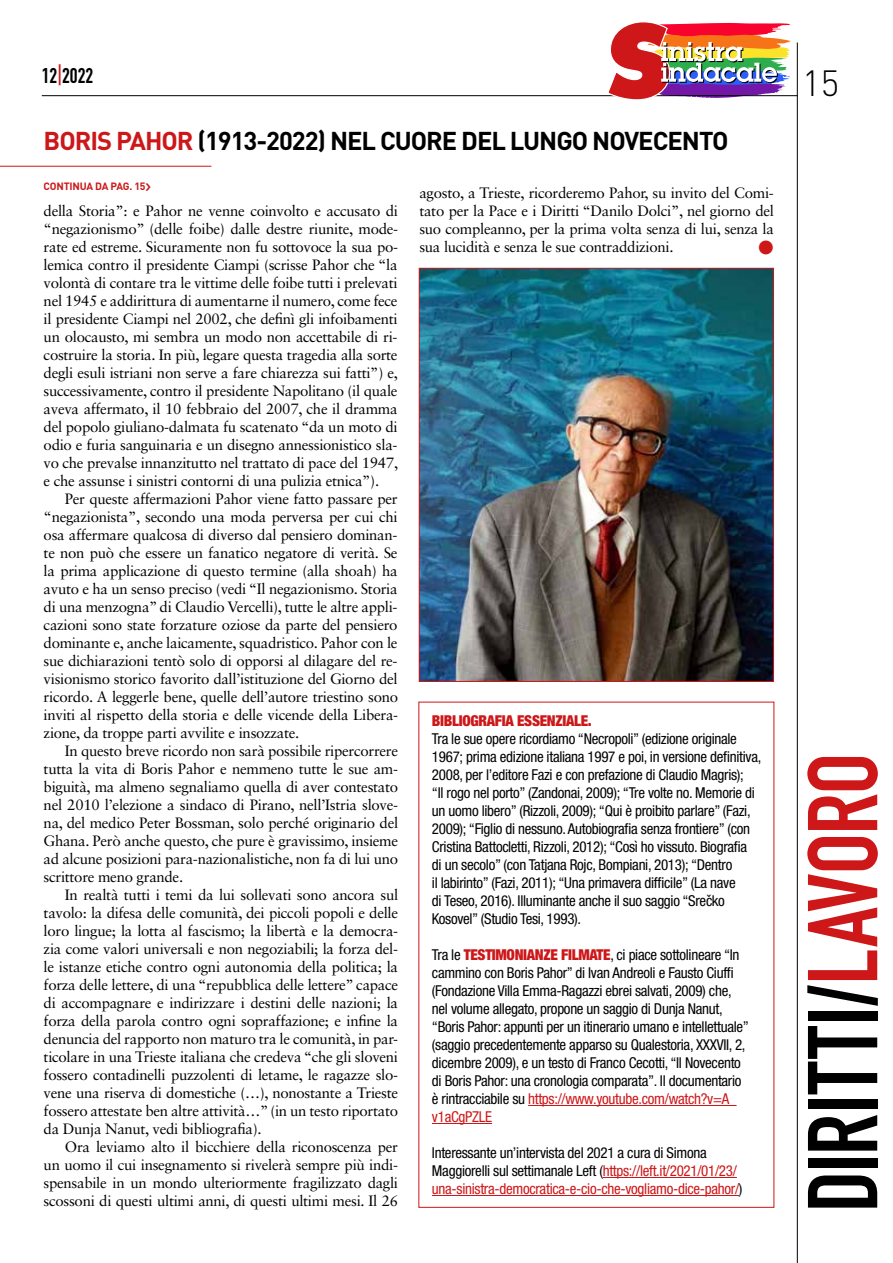
<style>
.page{position:relative;width:893px;height:1263px;background:#fff}
.page>*{position:absolute;margin:0;border:0;box-sizing:border-box;transform-origin:0 0}
.t1{font:97.35px "DIN Engschrift Std";letter-spacing:-.01em;color:#000}
.t2{font:300 36px "DIN";color:#000}
.t3{font:700 25.5px "DIN";letter-spacing:-.04em;color:#000}
.t4{font:21px "DIN Engschrift Std";color:#000}
.t5{font:15px/18px "Sabon LT Std";letter-spacing:-.02em;color:#000;text-align:justify}
.t6{font:condensed 15px/18px "Helvetica Neue LT Std";letter-spacing:-.02em;color:#000}
.t7{font:condensed 15px/18px "Helvetica Neue LT Std";letter-spacing:-.02em;color:#cd1719}
.t8{font:900 condensed 15px "Helvetica Neue LT Std";letter-spacing:-.02em;color:#cd1719}
.t9{font:15px "Zapf Dingbats IT Cby BT";color:#cd1719}
.t10{font:700 10.5px "DIN";letter-spacing:-.02em;color:#cd1719}
.s1{color:#cd1719}
.s2{font-weight:900;color:#cd1719}
.s3{color:#000}
</style>
<div class="page">
<hr style="left:42px;top:95px;width:756px;height:1px;background:#000">
<hr style="left:797px;top:43px;width:1px;height:1220px;background:#000">
<svg style="left:606px;top:22px;width:185px;height:78px"></svg>
<hr style="left:0;top:166px;width:211px;height:1px;background:#cd1719">
<hr style="left:528px;top:1105px;width:208px;height:1px;background:#cd1719">
<hr style="left:432px;top:1123px;width:60px;height:1px;background:#cd1719">
<hr style="left:603px;top:1177px;width:134px;height:1px;background:#cd1719">
<hr style="left:432px;top:1195px;width:307px;height:1px;background:#cd1719">
<img style="left:421px;top:270px;width:351px;height:410px">
<div style="left:419px;top:268px;width:355px;height:414px;border:1px solid #cd1719"></div>
<h3 class="t4" style="left:42px;top:63px;width:53px">12<span class="s1">|</span>2022</h3>
<h2 class="t2" style="left:802px;top:61px;width:39px">15</h2>
<h3 class="t3" style="left:44px;top:125px;width:686px"><span class="s1">BORIS PAHOR</span> (1913-2022) NEL CUORE DEL LUNGO NOVECENTO</h3>
<p class="t10" style="left:44px;top:180px;width:104px">CONTINUA DA PAG. 15</p>
<p class="t5" style="left:44px;top:202px;width:356px">della Storia”: e Pahor ne venne coinvolto e accusato di “negazionismo” (delle foibe) dalle destre riunite, mode&shy;rate ed estreme. Sicuramente non fu sottovoce la sua po&shy;lemica contro il presidente Ciampi (scrisse Pahor che “la volontà di contare tra le vittime delle foibe tutti i prelevati nel 1945 e addirittura di aumentarne il numero, come fece il presidente Ciampi nel 2002, che definì gli infoibamenti un olocausto, mi sembra un modo non accettabile di ri&shy;costruire la storia. In più, legare questa tragedia alla sorte degli esuli istriani non serve a fare chiarezza sui fatti”) e, successivamente, contro il presidente Napolitano (il quale aveva affermato, il 10 febbraio del 2007, che il dramma del popolo giuliano-dalmata fu scatenato “da un moto di odio e furia sanguinaria e un disegno annessionistico sla&shy;vo che prevalse innanzitutto nel trattato di pace del 1947, e che assunse i sinistri contorni di una pulizia etnica”).</p>
<p class="t5" style="left:44px;top:490px;width:356px;text-indent:21px">Per queste affermazioni Pahor viene fatto passare per “negazionista”, secondo una moda perversa per cui chi osa affermare qualcosa di diverso dal pensiero dominan&shy;te non può che essere un fanatico negatore di verità. Se la prima applicazione di questo termine (alla shoah) ha avuto e ha un senso preciso (vedi “Il negazionismo. Storia di una menzogna” di Claudio Vercelli), tutte le altre appli&shy;cazioni sono state forzature oziose da parte del pensiero dominante e, anche laicamente, squadristico. Pahor con le sue dichiarazioni tentò solo di opporsi al dilagare del re&shy;visionismo storico favorito dall’istituzione del Giorno del ricordo. A leggerle bene, quelle dell’autore triestino sono inviti al rispetto della storia e delle vicende della Libera&shy;zione, da troppe parti avvilite e insozzate.</p>
<p class="t5" style="left:44px;top:742px;width:356px;text-indent:21px">In questo breve ricordo non sarà possibile ripercorrere tutta la vita di Boris Pahor e nemmeno tutte le sue am&shy;biguità, ma almeno segnaliamo quella di aver contestato nel 2010 l’elezione a sindaco di Pirano, nell’Istria slove&shy;na, del medico Peter Bossman, solo perché originario del Ghana. Però anche questo, che pure è gravissimo, insieme ad alcune posizioni para-nazionalistiche, non fa di lui uno scrittore meno grande.</p>
<p class="t5" style="left:44px;top:886px;width:356px;text-indent:21px">In realtà tutti i temi da lui sollevati sono ancora sul tavolo: la difesa delle comunità, dei piccoli popoli e delle loro lingue; la lotta al fascismo; la libertà e la democra&shy;zia come valori universali e non negoziabili; la forza del&shy;le istanze etiche contro ogni autonomia della politica; la forza delle lettere, di una “repubblica delle lettere” capace di accompagnare e indirizzare i destini delle nazioni; la forza della parola contro ogni sopraffazione; e infine la denuncia del rapporto non maturo tra le comunità, in par&shy;ticolare in una Trieste italiana che credeva “che gli sloveni fossero contadinelli puzzolenti di letame, le ragazze slo&shy;vene una riserva di domestiche (…), nonostante a Trieste fossero attestate ben altre attività…” (in un testo riportato da Dunja Nanut, vedi bibliografia).</p>
<p class="t5" style="left:44px;top:1138px;width:356px;text-indent:21px">Ora leviamo alto il bicchiere della riconoscenza per un uomo il cui insegnamento si rivelerà sempre più indi&shy;spensabile in un mondo ulteriormente fragilizzato dagli scossoni di questi ultimi anni, di questi ultimi mesi. Il 26</p>
<p class="t5" style="left:419px;top:184px;width:356px">agosto, a Trieste, ricorderemo Pahor, su invito del Comi&shy;tato per la Pace e i Diritti “Danilo Dolci”, nel giorno del suo compleanno, per la prima volta senza di lui, senza la sua lucidità e senza le sue contraddizioni.</p>
<p class="t9" style="left:758px;top:240px;width:16px">●</p>
<p class="t8" style="left:432px;top:711px;width:161px">BIBLIOGRAFIA ESSENZIALE.</p>
<p class="t6" style="left:432px;top:729px;width:331px">Tra le sue opere ricordiamo “Necropoli” (edizione originale 1967; prima edizione italiana 1997 e poi, in versione definitiva, 2008, per l’editore Fazi e con prefazione di Claudio Magris);<br>“Il rogo nel porto” (Zandonai, 2009); “Tre volte no. Memorie di un uomo libero” (Rizzoli, 2009); “Qui è proibito parlare” (Fazi, 2009); “Figlio di nessuno. Autobiografia senza frontiere” (con Cristina Battocletti, Rizzoli, 2012); “Così ho vissuto. Biografia<br>di un secolo” (con Tatjana Rojc, Bompiani, 2013); “Dentro<br>il labirinto” (Fazi, 2011); “Una primavera difficile” (La nave<br>di Teseo, 2016). Illuminante anche il suo saggio “Srecˇko Kosovel” (Studio Tesi, 1993).</p>
<p class="t6" style="left:432px;top:945px;width:318px">Tra le <span class="s2">TESTIMONIANZE FILMATE</span>, ci piace sottolineare “In cammino con Boris Pahor” di Ivan Andreoli e Fausto Ciuffi (Fondazione Villa Emma-Ragazzi ebrei salvati, 2009) che, nel volume allegato, propone un saggio di Dunja Nanut, “Boris Pahor: appunti per un itinerario umano e intellettuale” (saggio precedentemente apparso su Qualestoria, XXXVII, 2, dicembre 2009), e un testo di Franco Cecotti, “Il Novecento di Boris Pahor: una cronologia comparata”. Il documentario è rintracciabile su <span class="s1">https://www.youtube.com/watch?v=A_ v1aCgPZLE</span></p>
<p class="t7" style="left:432px;top:1143px;width:312px"><span class="s3">Interessante un’intervista del 2021 a cura di Simona<br>Maggiorelli sul settimanale Left (</span>https://left.it/2021/01/23/ una-sinistra-democratica-e-cio-che-vogliamo-dice-pahor/<span class="s3">)</span></p>
<h1 class="t1" style="left:786px;top:1212px;width:461px;rotate:-90deg">DIRITTI/<span class="s1">LAVORO</span></h1>
</div>
